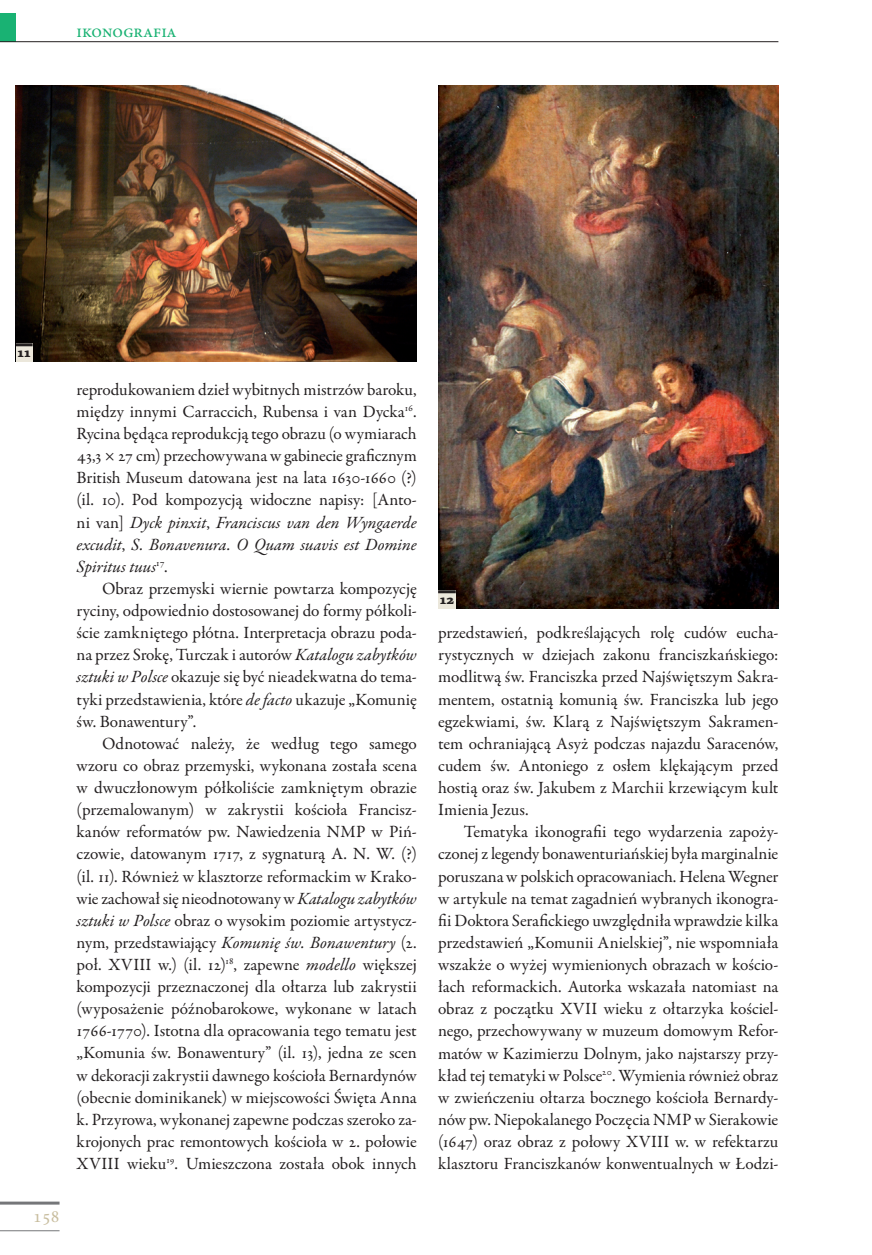
<style>
.page{position:relative;width:872px;height:1255px;background:#fff}
.page>*{position:absolute;margin:0;border:0;box-sizing:border-box;transform-origin:0 0}
.t1{font:18px "Minion Pro";color:#19b273}
.t2{font:18px "Minion Pro";color:#c8bd9e}
.t3{font:17.25px/22px "Garamond Premr Pro";letter-spacing:-.005em;color:#231f20;text-align:justify}
.t4{font:900 12.75px "PF Agora Serif Pro";color:#231f20}
.s1{font-style:italic}
</style>
<div class="page">
<hr style="left:0;top:1201px;width:60px;height:3px;background:#757679">
<hr style="left:0;top:1230px;width:60px;height:1px;background:#757679">
<div style="left:0;top:13px;width:16px;height:29px;background:#19b273"></div>
<hr style="left:0;top:41px;width:778px;height:1px;background:#231f20">
<img style="left:16px;top:85px;width:401px;height:276px">
<div style="left:16px;top:343px;width:17px;height:18px;background:#ebe7db"></div>
<hr style="left:16px;top:343px;width:17px;height:3px;background:#231f20">
<img style="left:438px;top:85px;width:340px;height:523px">
<div style="left:438px;top:590px;width:18px;height:18px;background:#ebe7db"></div>
<hr style="left:438px;top:590px;width:18px;height:3px;background:#231f20">
<p class="t1" style="left:77px;top:20px;width:102px">ikonografia</p>
<p class="t4" style="left:18px;top:344px;width:15px">11</p>
<p class="t2" style="left:33px;top:1204px;width:28px">158</p>
<p class="t3" style="left:77px;top:379px;width:342px">reprodukowaniem dzieł wybitnych mistrzów baroku, między innymi Carraccich, Rubensa i van Dycka<sup>16</sup>.<br>Rycina będąca reprodukcją tego obrazu (o wymiarach 43,3 × 27 cm) przechowywana wgabinecie graficznym British Museum datowana jest na lata 1630-1660 (?) (il. 10). Pod kompozycją widoczne napisy: [Anto&shy;ni van] <span class="s1">Dyck pinxit</span>, <span class="s1">Franciscus van den Wyngaerde excudit</span>, <span class="s1">S. Bonavenura. O Quam suavis est Domine Spiritus tuus</span><sup>17</sup>.</p>
<p class="t3" style="left:77px;top:578px;width:342px;text-indent:26px">Obraz przemyski wiernie powtarza kompozycję ryciny, odpowiednio dostosowanej do formy półkoli&shy;ście zamkniętego płótna. Interpretacja obrazu poda&shy;na przez Srokę, Turczak i autorów <span class="s1">Katalogu zabytków sztuki w Polsce</span> okazuje się być nieadekwatna do tema&shy;tyki przedstawienia, które <span class="s1">de facto</span> ukazuje „Komunię św. Bonawentury”.</p>
<p class="t3" style="left:77px;top:732px;width:342px;text-indent:26px">Odnotować należy, że według tego samego wzoru co obraz przemyski, wykonana została scena w dwuczłonowym półkoliście zamkniętym obrazie (przemalowanym) w zakrystii kościoła Francisz&shy;kanów reformatów pw. Nawiedzenia NMP w Piń&shy;czowie, datowanym 1717, z sygnaturą A. N. W. (?) (il. 11). Również w klasztorze reformackim w Krako&shy;wie zachował się nieodnotowany w<span class="s1">Katalogu zabytków sztuki w Polsce</span> obraz o wysokim poziomie artystycz&shy;nym, przedstawiający <span class="s1">Komunię św. Bonawentury</span> (2. poł. XVIII w.) (il. 12)<sup>18</sup>, zapewne <span class="s1">modello</span> większej kompozycji przeznaczonej dla ołtarza lub zakrystii (wyposażenie późnobarokowe, wykonane w latach 1766-1770). Istotna dla opracowania tego tematu jest „Komunia św. Bonawentury” (il. 13), jedna ze scen w dekoracji zakrystii dawnego kościoła Bernardynów (obecnie dominikanek) w miejscowości Święta Anna k. Przyrowa, wykonanej zapewne podczas szeroko za&shy;krojonych prac remontowych kościoła w 2. połowie XVIII wieku<sup>19</sup>. Umieszczona została obok innych</p>
<p class="t4" style="left:440px;top:591px;width:16px">12</p>
<p class="t3" style="left:438px;top:622px;width:342px">przedstawień, podkreślających rolę cudów eucha&shy;rystycznych w dziejach zakonu franciszkańskiego: modlitwą św. Franciszka przed Najświętszym Sakra&shy;mentem, ostatnią komunią św. Franciszka lub jego egzekwiami, św. Klarą z Najświętszym Sakramen&shy;tem ochraniającą Asyż podczas najazdu Saracenów, cudem św. Antoniego z osłem klękającym przed hostią oraz św. Jakubem z Marchii krzewiącym kult Imienia Jezus.</p>
<p class="t3" style="left:438px;top:821px;width:342px;text-indent:26px">Tematyka ikonografii tego wydarzenia zapoży&shy;czonej z legendy bonawenturiańskiej była marginalnie poruszana w polskich opracowaniach. Helena Wegner w artykule na temat zagadnień wybranych ikonogra&shy;fii Doktora Serafickiego uwzględniła wprawdzie kilka przedstawień „Komunii Anielskiej”, nie wspomniała wszakże o wyżej wymienionych obrazach w kościo&shy;łach reformackich. Autorka wskazała natomiast na obraz z początku XVII wieku z ołtarzyka kościel&shy;nego, przechowywany w muzeum domowym Refor&shy;matów w Kazimierzu Dolnym, jako najstarszy przy&shy;kład tej tematyki w Polsce<sup>20</sup>. Wymienia również obraz w zwieńczeniu ołtarza bocznego kościoła Bernardy&shy;nów pw. Niepokalanego Poczęcia NMP w Sierakowie (1647) oraz obraz z połowy XVIII w. w refektarzu klasztoru Franciszkanów konwentualnych w Łodzi-</p>
</div>
